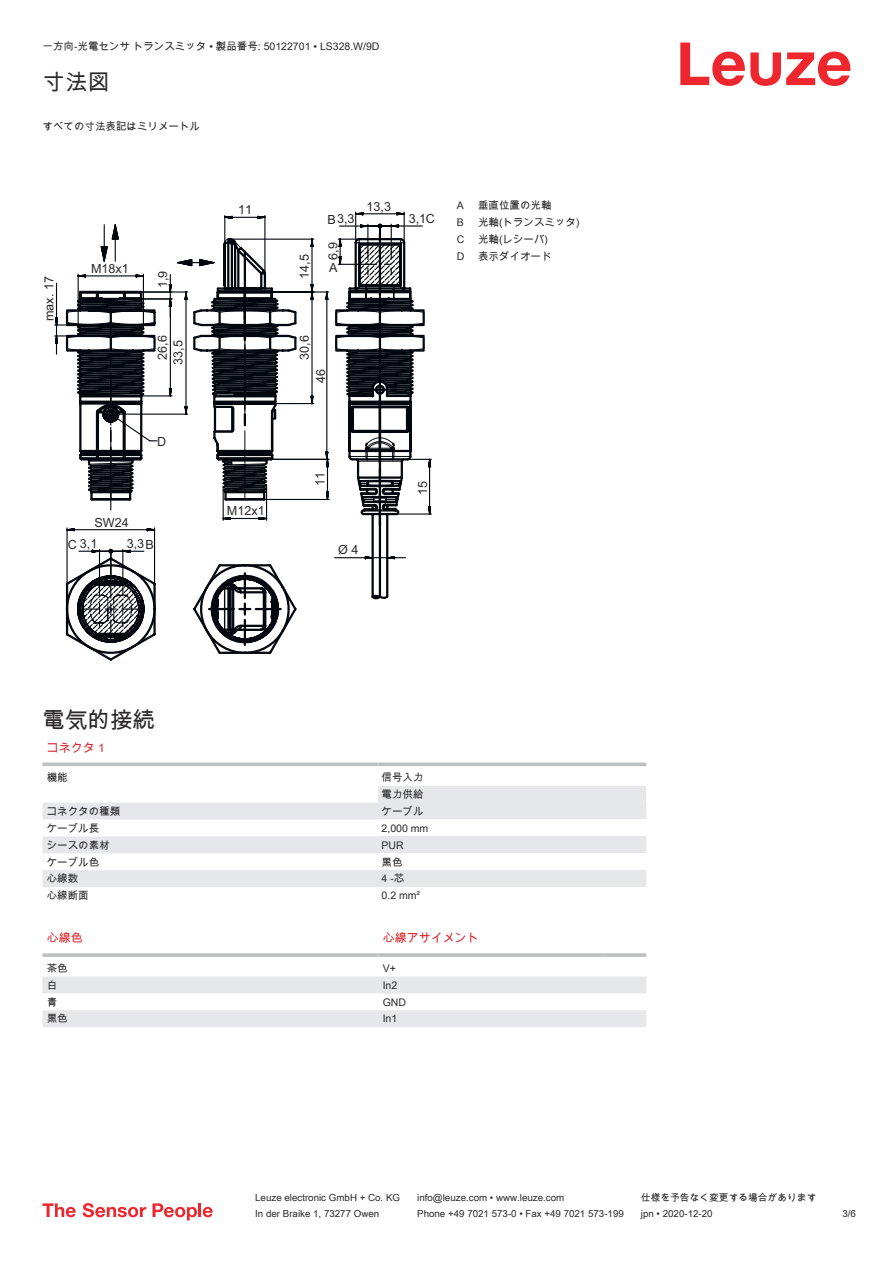
<style>
.page{position:relative;width:893px;height:1263px;background:#fff}
.page>*{position:absolute;margin:0;border:0;box-sizing:border-box;transform-origin:0 0}
.t1{font:22.5px "Arial Unicode MS";color:#2b292a}
.t2{font:12.6px/15.8px "Arial";color:#2b292a;text-align:center}
.t3{font:12px "Arial Unicode MS";color:#db2a30}
.t4{font:10.5px/17px "Arial Unicode MS";color:#2b292a}
.t5{font:9.75px "Arial Unicode MS";color:#2b292a}
</style>
<div class="page">
<svg style="left:680px;top:43px;width:170px;height:43px"></svg>
<svg style="left:43px;top:803px;width:335px;height:84px;fill:#e6e7e9"></svg>
<svg style="left:43px;top:762px;width:335px;height:4px"></svg>
<svg style="left:378px;top:762px;width:268px;height:4px"></svg>
<div style="left:378px;top:786px;width:268px;height:17px;background:#e6e7e9"></div>
<div style="left:378px;top:803px;width:268px;height:16px;background:#e6e7e9"></div>
<div style="left:378px;top:836px;width:268px;height:17px;background:#e6e7e9"></div>
<div style="left:378px;top:870px;width:268px;height:17px;background:#e6e7e9"></div>
<svg style="left:43px;top:976px;width:603px;height:51px"></svg>
<svg style="left:43px;top:953px;width:335px;height:4px"></svg>
<svg style="left:378px;top:953px;width:226px;height:4px"></svg>
<svg style="left:604px;top:953px;width:42px;height:4px"></svg>
<svg style="left:43px;top:1203px;width:33px;height:14px"></svg>
<svg style="left:83px;top:1203px;width:63px;height:14px"></svg>
<svg style="left:153px;top:1203px;width:44px;height:17px"></svg>
<hr style="left:198px;top:1203px;width:3px;height:14px;background:#ed272d">
<svg style="left:203px;top:1207px;width:10px;height:10px"></svg>
<svg style="left:64px;top:223px;width:362px;height:432px"></svg>
<p class="t4" style="left:43px;top:38px;width:339px">一方向-光電センサ トランスミッタ • 製品番号: 50122701 • LS328.W/9D</p>
<h1 class="t1" style="left:43px;top:66px;width:69px">寸法図</h1>
<p class="t4" style="left:43px;top:118px;width:159px">すべての寸法表記はミリメートル</p>
<p class="t2" style="left:42px;top:321px;width:46px;rotate:-90deg">max. 17</p>
<p class="t2" style="left:91px;top:261px;width:39px">M18x1</p>
<p class="t2" style="left:156px;top:288px;width:19px;rotate:-90deg">1,9</p>
<p class="t2" style="left:238px;top:203px;width:16px">11</p>
<p class="t2" style="left:297px;top:279px;width:26px;rotate:-90deg">14,5</p>
<p class="t2" style="left:367px;top:199px;width:26px">13,3</p>
<p class="t2" style="left:328px;top:212px;width:28px">B3,3</p>
<p class="t2" style="left:409px;top:212px;width:27px">3,1C</p>
<p class="t2" style="left:326px;top:260px;width:19px;rotate:-90deg">6,9</p>
<p class="t2" style="left:329px;top:260px;width:10px">A</p>
<p class="t2" style="left:155px;top:365px;width:31px;rotate:-90deg">26,6<br>33,5</p>
<p class="t2" style="left:297px;top:360px;width:26px;rotate:-90deg">30,6</p>
<p class="t2" style="left:314px;top:383px;width:16px;rotate:-90deg">46</p>
<p class="t2" style="left:157px;top:434px;width:11px">D</p>
<p class="t2" style="left:68px;top:513px;width:62px;line-height:21px;text-align:left;text-indent:27px">SW24<br>C 3,1</p>
<p class="t2" style="left:127px;top:537px;width:29px">3,3B</p>
<p class="t2" style="left:227px;top:504px;width:39px">M12x1</p>
<p class="t2" style="left:313px;top:486px;width:16px;rotate:-90deg">11</p>
<p class="t2" style="left:338px;top:542px;width:22px">Ø 4</p>
<p class="t2" style="left:415px;top:495px;width:16px;rotate:-90deg">15</p>
<p class="t4" style="left:457px;top:197px;width:9px">A</p>
<p class="t4" style="left:478px;top:197px;width:75px">垂直位置の光軸</p>
<p class="t4" style="left:457px;top:214px;width:9px">B</p>
<p class="t4" style="left:478px;top:214px;width:103px">光軸(トランスミッタ)</p>
<p class="t4" style="left:457px;top:231px;width:9px">C</p>
<p class="t4" style="left:478px;top:231px;width:71px">光軸(レシーバ)</p>
<p class="t4" style="left:457px;top:248px;width:9px">D</p>
<p class="t4" style="left:478px;top:248px;width:75px">表示ダイオード</p>
<h1 class="t1" style="left:43px;top:704px;width:114px">電気的接続</h1>
<p class="t3" style="left:47px;top:739px;width:60px">コネクタ 1</p>
<p class="t4" style="left:47px;top:769px;width:22px">機能</p>
<p class="t4" style="left:382px;top:769px;width:43px">信号入力電力供給</p>
<p class="t4" style="left:47px;top:802px;width:75px">コネクタの種類</p>
<p class="t4" style="left:382px;top:802px;width:43px">ケーブル</p>
<p class="t4" style="left:47px;top:819px;width:54px">ケーブル長</p>
<p class="t4" style="left:382px;top:819px;width:48px">2,000 mm</p>
<p class="t4" style="left:47px;top:836px;width:64px">シースの素材</p>
<p class="t4" style="left:382px;top:836px;width:24px">PUR</p>
<p class="t4" style="left:47px;top:853px;width:54px">ケーブル色</p>
<p class="t4" style="left:382px;top:853px;width:22px">黒色</p>
<p class="t4" style="left:47px;top:870px;width:33px">心線数</p>
<p class="t4" style="left:382px;top:870px;width:24px">4 -芯</p>
<p class="t4" style="left:47px;top:887px;width:43px">心線断面</p>
<p class="t4" style="left:382px;top:887px;width:40px">0.2 mm²</p>
<p class="t3" style="left:47px;top:929px;width:37px">心線色</p>
<p class="t3" style="left:383px;top:929px;width:97px">心線アサイメント</p>
<p class="t4" style="left:47px;top:959px;width:22px">茶色</p>
<p class="t4" style="left:383px;top:959px;width:15px">V+</p>
<p class="t4" style="left:47px;top:976px;width:12px">白</p>
<p class="t4" style="left:383px;top:976px;width:16px">In2</p>
<p class="t4" style="left:47px;top:993px;width:12px">青</p>
<p class="t4" style="left:383px;top:993px;width:25px">GND</p>
<p class="t4" style="left:47px;top:1010px;width:22px">黒色</p>
<p class="t4" style="left:383px;top:1010px;width:16px">In1</p>
<p class="t5" style="left:255px;top:1191px;width:146px">Leuze electronic GmbH + Co. KG</p>
<p class="t5" style="left:417px;top:1191px;width:149px">info@leuze.com • www.leuze.com</p>
<p class="t5" style="left:641px;top:1191px;width:177px">仕様を予告なく変更する場合があります</p>
<p class="t5" style="left:255px;top:1206px;width:126px">In der Braike 1, 73277 Owen</p>
<p class="t5" style="left:417px;top:1206px;width:208px">Phone +49 7021 573-0 • Fax +49 7021 573-199</p>
<p class="t5" style="left:641px;top:1206px;width:73px">jpn • 2020-12-20</p>
<p class="t5" style="left:842px;top:1206px;width:15px">3 /6</p>
</div>
